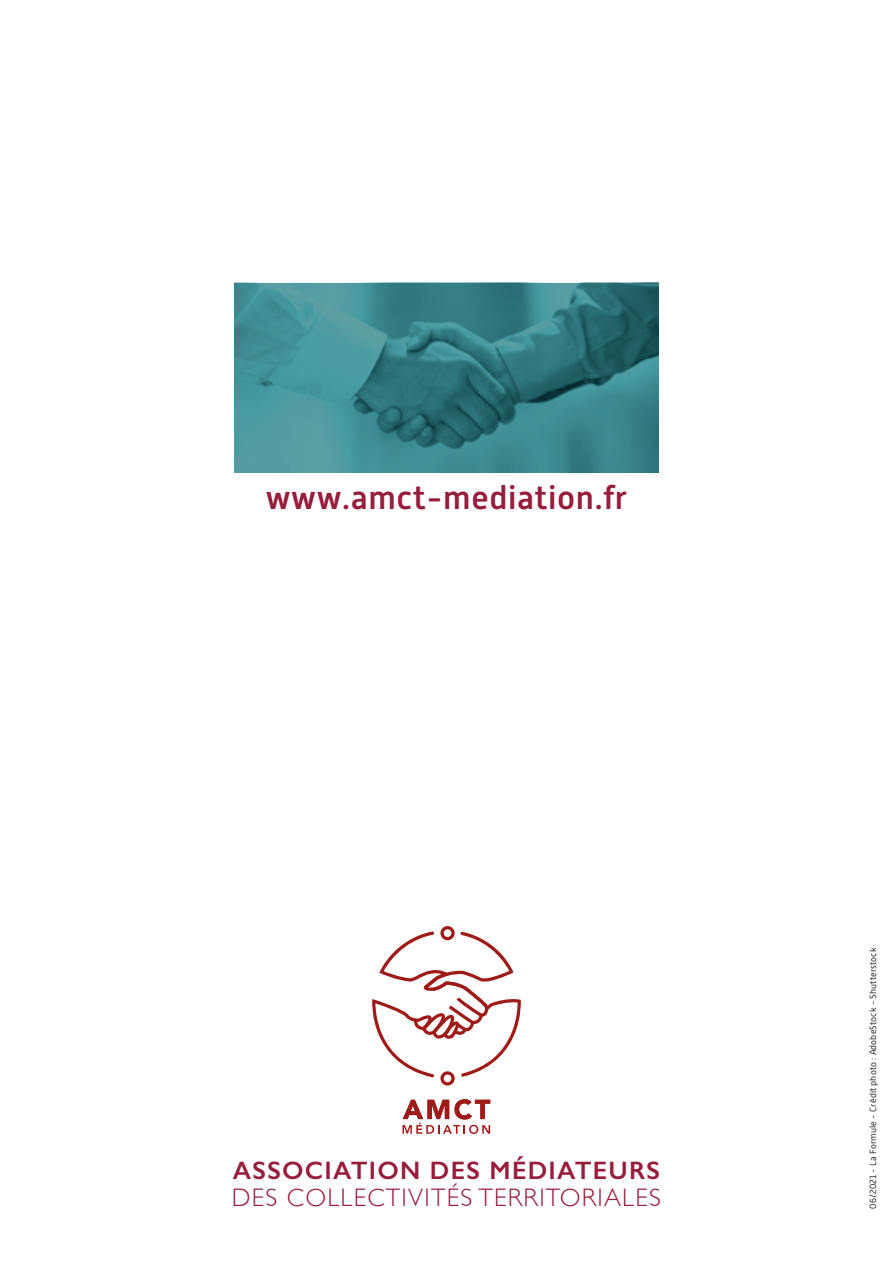
<style>
.page{position:relative;width:893px;height:1263px;background:#fff}
.page>*{position:absolute;margin:0;border:0;box-sizing:border-box;transform-origin:0 0}
.t1{font:500 33px "Alwyn New";letter-spacing:.02em;color:#971d3c}
.t2{font:300 25.35px "Gill Sans";letter-spacing:.05em;color:#971d3c}
.t3{font:600 25.35px "Gill Sans";letter-spacing:.05em;color:#971d3c}
.t4{font:300 9px "Alwyn New";letter-spacing:.01em;color:#000}
</style>
<div class="page">
<svg style="left:372px;top:926px;width:149px;height:159px"></svg>
<svg style="left:403px;top:1099px;width:87px;height:35px"></svg>
<svg style="left:234px;top:283px;width:425px;height:189px;background:#3a8389"></svg>
<h1 class="t1" style="left:266px;top:478px;width:363px">www.amct-mediation.fr</h1>
<h2 class="t3" style="left:233px;top:1155px;width:429px">ASSOCIATION DES MÉDIATEURS</h2>
<h2 class="t2" style="left:232px;top:1178px;width:431px">DES COLLECTIVITÉS TERRITORIALES</h2>
<p class="t4" style="left:868px;top:1208px;width:262px;rotate:-90deg">06/2021 - La Formule - Crédit photo : AdobeStock - Shutterstock</p>
</div>
